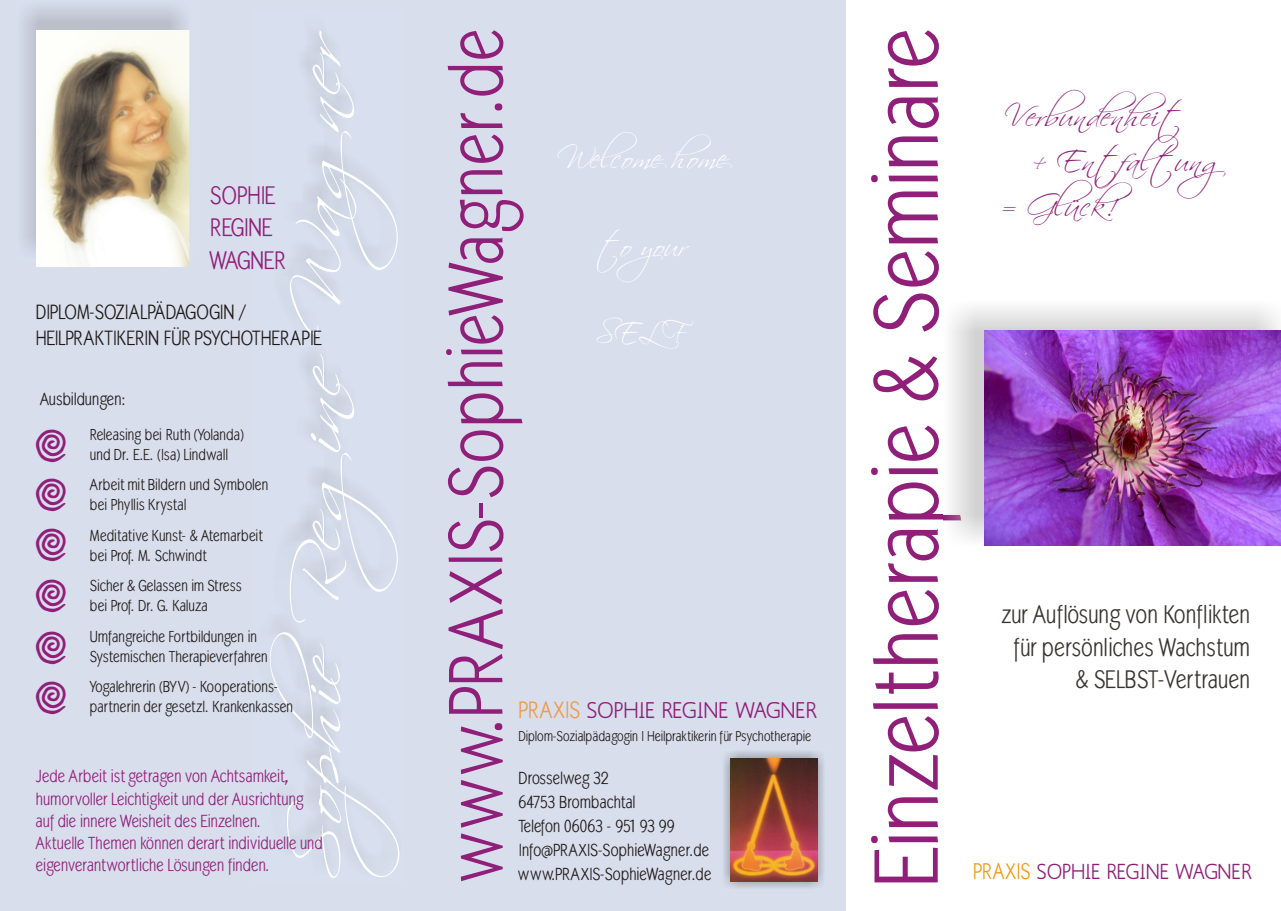
<style>
.page{position:relative;width:1281px;height:911px;background:#fff}
.page>*{position:absolute;margin:0;border:0;box-sizing:border-box;transform-origin:0 0}
.t1{font:85.65px "MK Abel";letter-spacing:.025em;color:#8f1f78;scale:1.06 1}
.t2{font:72.3px "MK Abel";letter-spacing:.035em;color:#8f1f78}
.t3{font:62.7px "Scriptina";color:#fff;scale:1.44 1}
.t4{font:30px "Scriptina";color:#8f1f78;scale:1.05 1}
.t5{font:30px "Scriptina";color:#fff}
.t6{font:24px/32.2px "MK Abel";letter-spacing:.035em;color:#383330;text-align:right}
.t7{font:24px/32.2px "MK Abel";color:#8f1f78}
.t8{font:500 22.5px "Mank Sans";color:#8f1f78}
.t9{font:500 21.45px "Mank Sans";color:#8f1f78}
.t10{font:19.5px/26.2px "MK Abel";color:#1f1a17}
.t11{font:16.5px/22.2px "MK Abel";letter-spacing:.03em;color:#8f1f78}
.t12{font:16.5px/24px "MK Abel";letter-spacing:.03em;color:#1f1a17}
.t13{font:15px/20.1px "MK Abel";letter-spacing:.03em;color:#1f1a17}
.t14{font:13.5px "MK Abel";letter-spacing:.015em;color:#1f1a17}
.s1{font-family:"MK Abel";font-weight:400;color:#f09947}
.s2{font-family:"MK Abel";font-weight:400;color:#f09c12}
</style>
<div class="page">
<div style="left:0;top:0;width:846px;height:910px;background:#d9deed"></div>
<img style="left:23px;top:7px;width:167px;height:253px">
<img style="left:36px;top:30px;width:153px;height:236px">
<img style="left:944px;top:307px;width:337px;height:239px">
<img style="left:984px;top:330px;width:297px;height:215px">
<img style="left:724px;top:751px;width:100px;height:137px">
<img style="left:731px;top:758px;width:86px;height:123px">
<h3 class="t3" style="left:282px;top:881px;width:594px;rotate:-90deg">Sophie Regine Wagner</h3>
<h3 class="t7" style="left:210px;top:178px;width:76px">SOPHIE<br>REGINE<br>WAGNER</h3>
<h3 class="t10" style="left:36px;top:298px;width:288px">DIPLOM-SOZIALPÄDAGOGIN /<br>HEILPRAKTIKERIN FÜR PSYCHOTHERAPIE</h3>
<p class="t12" style="left:40px;top:386px;width:86px">Ausbildungen:</p>
<p class="t13" style="left:90px;top:424px;width:155px">Releasing bei Ruth (Yolanda) und Dr. E.E. (Isa) Lindwall</p>
<p class="t13" style="left:90px;top:474px;width:180px">Arbeit mit Bildern und Symbolen bei Phyllis Krystal</p>
<p class="t13" style="left:90px;top:524px;width:174px">Meditative Kunst- &amp; Atemarbeit bei Prof. M. Schwindt</p>
<p class="t13" style="left:90px;top:575px;width:153px">Sicher &amp; Gelassen im Stress bei Prof. Dr. G. Kaluza</p>
<p class="t13" style="left:90px;top:625px;width:179px">Umfangreiche Fortbildungen in<br>Systemischen Therapieverfahren</p>
<p class="t13" style="left:90px;top:676px;width:204px">Yogalehrerin (BYV) - Kooperations&shy;partnerin der gesetzl. Krankenkassen</p>
<p class="t11" style="left:36px;top:764px;width:288px">Jede Arbeit ist getragen von Achtsamkeit, humorvoller Leichtigkeit und der Ausrichtung auf die innere Weisheit des Einzelnen.<br>Aktuelle Themen können derart individuelle und eigenverantwortliche Lösungen finden.</p>
<h2 class="t2" style="left:431px;top:878px;width:850px;rotate:-90deg">www.PRAXIS-SophieWagner.de</h2>
<h3 class="t5" style="left:557px;top:140px;width:176px">Welcome home</h3>
<h3 class="t5" style="left:597px;top:227px;width:91px">to your</h3>
<h3 class="t5" style="left:595px;top:315px;width:94px">SELF</h3>
<h3 class="t8" style="left:519px;top:695px;width:300px"><span class="s1">PRAXIS</span> SOPHIE REGINE WAGNER</h3>
<p class="t14" style="left:519px;top:727px;width:294px">Diplom-Sozialpädagogin I Heilpraktikerin für Psychotherapie</p>
<p class="t12" style="left:519px;top:765px;width:194px">Drosselweg 32<br>64753 Brombachtal<br>Telefon 06063 - 951 93 99<br>Info@PRAXIS-SophieWagner.de www.PRAXIS-SophieWagner.de</p>
<h1 class="t1" style="left:853px;top:885px;width:810px;rotate:-90deg">Einzeltherapie &amp; Seminare</h1>
<h3 class="t4" style="left:1004px;top:98px;width:171px">Verbundenheit</h3>
<h3 class="t4" style="left:1033px;top:143px;width:208px">+ Entfaltung</h3>
<h3 class="t4" style="left:1002px;top:188px;width:125px">= Glück!</h3>
<h3 class="t6" style="left:1002px;top:597px;width:250px">zur Auflösung von Konflikten für persönliches Wachstum &amp; SELBST-Vertrauen</h3>
<h3 class="t9" style="left:974px;top:857px;width:280px"><span class="s2">PRAXIS</span> SOPHIE REGINE WAGNER</h3>
</div>
